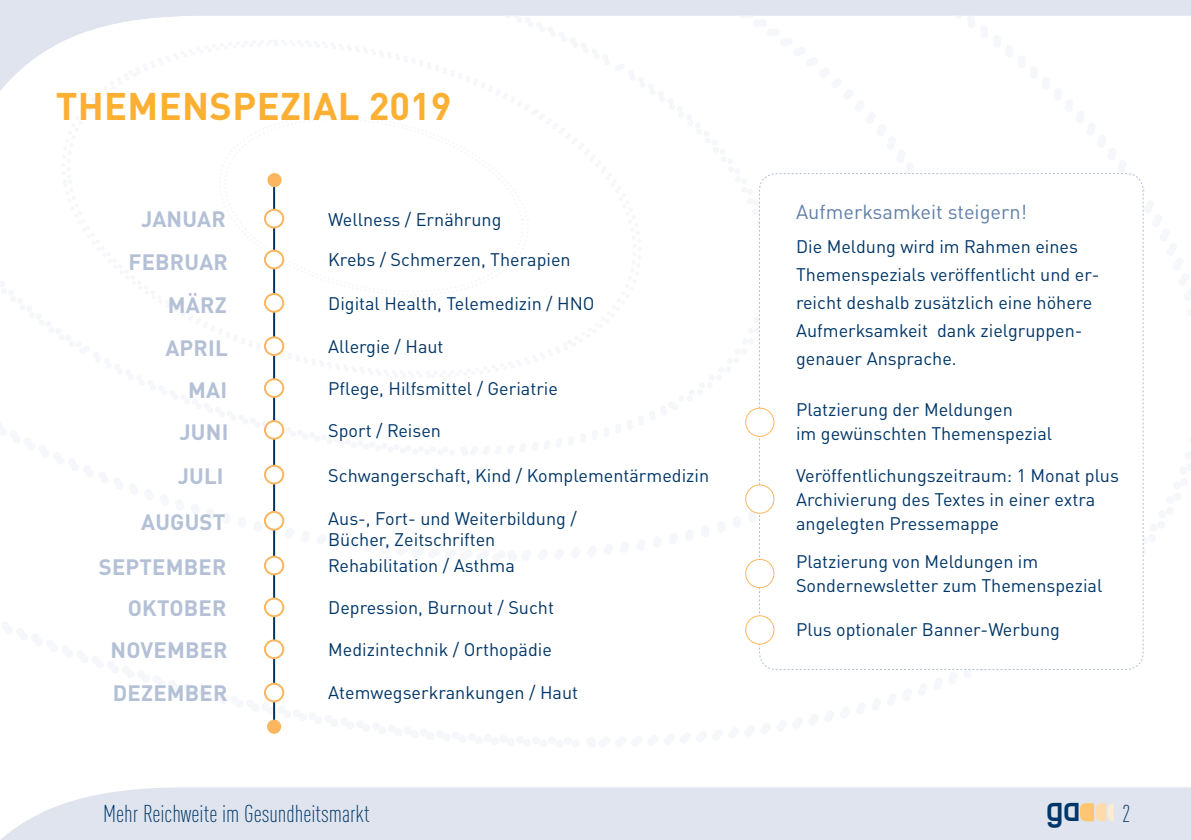
<style>
.page{position:relative;width:1191px;height:840px;background:#fff}
.page>*{position:absolute;margin:0;border:0;box-sizing:border-box;transform-origin:0 0}
.t1{font:700 38px "DINOT";letter-spacing:.01em;color:#fbb033}
.t2{font:34px "Q Type Pro Comp";color:#003667}
.t3{font:300 condensed 24px "DINOT";color:#003667}
.t4{font:700 22px/42px "DINOT";letter-spacing:.01em;color:#b3c0d6;text-align:right}
.t5{font:20px "DINOT";color:#6180a7}
.t6{font:18px/28px "DINOT";color:#003667}
.s1{font-family:"DINOT";font-weight:300;font-stretch:condensed;font-size:24px}
</style>
<div class="page">
<hr style="left:273px;top:180px;width:2px;height:546px;background:#003667">
<div style="left:265px;top:683px;width:18px;height:18px;background:#fff;border-radius:50%"></div>
<div style="left:264px;top:682px;width:20px;height:20px;border:2px solid #fbb660;border-radius:50%"></div>
<div style="left:267px;top:719px;width:14px;height:14px;background:#fbb660;border-radius:50%"></div>
<svg style="left:758px;top:173px;width:386px;height:497px"></svg>
<div style="left:745px;top:408px;width:29px;height:28px;background:#fff;border-radius:50%"></div>
<div style="left:745px;top:407px;width:29px;height:29px;border:1px solid #fbb660;border-radius:50%"></div>
<div style="left:745px;top:484px;width:29px;height:29px;background:#fff;border-radius:50%"></div>
<div style="left:745px;top:484px;width:29px;height:29px;border:1px solid #fbb660;border-radius:50%"></div>
<div style="left:745px;top:559px;width:29px;height:28px;background:#fff;border-radius:50%"></div>
<div style="left:745px;top:558px;width:29px;height:30px;border:1px solid #fbb660;border-radius:50%"></div>
<div style="left:745px;top:615px;width:29px;height:28px;background:#fff;border-radius:50%"></div>
<div style="left:745px;top:615px;width:29px;height:29px;border:1px solid #fbb660;border-radius:50%"></div>
<svg style="left:0;top:0;width:1191px;height:91px"></svg>
<div style="left:2px;top:787px;width:1189px;height:52px;background:#dfe4ee"></div>
<svg style="left:1080px;top:802px;width:33px;height:18px"></svg>
<h1 class="t1" style="left:56px;top:82px;width:397px">THEMENSPEZIAL 2019</h1>
<p class="t4" style="left:141px;top:197px;width:86px">JANUAR</p>
<p class="t6" style="left:328px;top:204px;width:175px">Wellness / Ernährung</p>
<p class="t6" style="left:328px;top:245px;width:244px">Krebs / Schmerzen, Therapien</p>
<p class="t6" style="left:328px;top:289px;width:268px">Digital Health, Telemedizin / HNO</p>
<p class="t6" style="left:328px;top:332px;width:117px">Allergie / Haut</p>
<p class="t6" style="left:328px;top:374px;width:231px">Pflege, Hilfsmittel / Geriatrie</p>
<p class="t6" style="left:328px;top:416px;width:114px">Sport / Reisen</p>
<p class="t6" style="left:328px;top:460px;width:382px">Schwangerschaft, Kind / Komplementärmedizin</p>
<p class="t6" style="left:328px;top:507px;width:250px;line-height:21px">Aus-, Fort- und Weiterbildung /<br>Bücher, Zeitschriften</p>
<p class="t6" style="left:328px;top:551px;width:188px">Rehabilitation / Asthma</p>
<p class="t6" style="left:328px;top:593px;width:227px">Depression, Burnout / Sucht</p>
<p class="t6" style="left:328px;top:635px;width:225px">Medizintechnik / Orthopädie</p>
<p class="t6" style="left:328px;top:678px;width:251px">Atemwegserkrankungen / Haut</p>
<p class="t4" style="left:128px;top:240px;width:101px">FEBRUAR</p>
<p class="t4" style="left:168px;top:283px;width:60px">MÄRZ</p>
<p class="t4" style="left:165px;top:326px;width:64px">APRIL</p>
<p class="t4" style="left:188px;top:368px;width:40px">MAI</p>
<p class="t4" style="left:179px;top:410px;width:50px">JUNI</p>
<p class="t4" style="left:178px;top:454px;width:47px">JULI</p>
<p class="t4" style="left:141px;top:500px;width:86px">AUGUST</p>
<p class="t4" style="left:99px;top:544px;width:130px">SEPTEMBER<br>OKTOBER<br>NOVEMBER<br>DEZEMBER</p>
<p class="t5" style="left:796px;top:199px;width:232px">Aufmerksamkeit steigern!</p>
<p class="t6" style="left:796px;top:232px;width:305px">Die Meldung wird im Rahmen eines Themenspezials veröffentlicht und er&shy;reicht deshalb zusätzlich eine höhere Aufmerksamkeit dank zielgruppen&shy;genauer Ansprache.</p>
<p class="t6" style="left:796px;top:396px;width:258px;line-height:24px">Platzierung der Meldungen<br>im gewünschten Themenspezial</p>
<p class="t6" style="left:796px;top:463px;width:324px;line-height:24px">Veröffentlichungszeitraum: 1 Monat plus<br>Archivierung des Textes in einer extra angelegten Pressemappe</p>
<p class="t6" style="left:796px;top:549px;width:308px;line-height:24px">Platzierung von Meldungen im<br>Sondernewsletter zum Themenspezial</p>
<p class="t6" style="left:796px;top:615px;width:265px">Plus optionaler Banner-Werbung</p>
<h3 class="t3" style="left:103px;top:799px;width:268px">Mehr Reichweite im Gesundheitsmarkt</h3>
<h2 class="t2" style="left:1046px;top:782px;width:86px">ga <span class="s1">2</span></h2>
</div>
